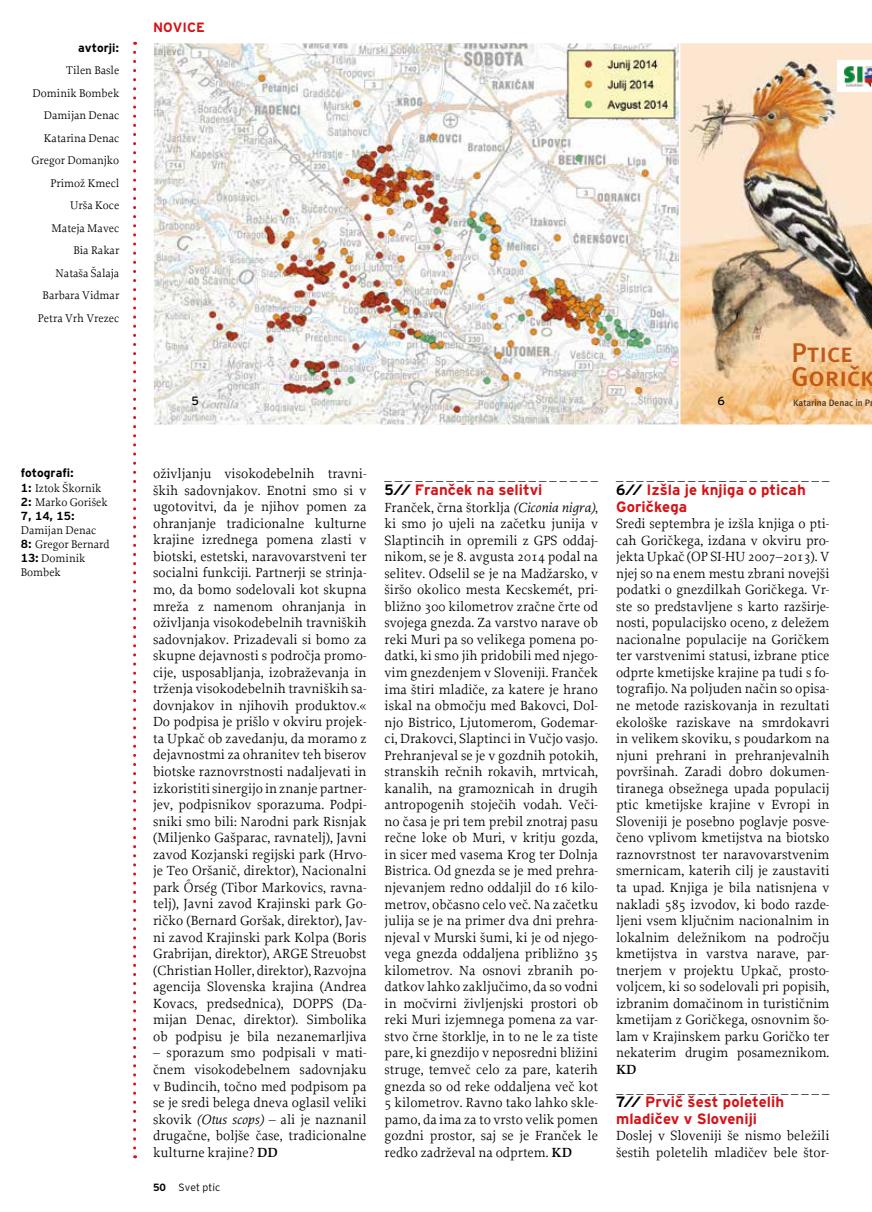
<style>
.page{position:relative;width:872px;height:1212px;background:#fff}
.page>*{position:absolute;margin:0;border:0;box-sizing:border-box;transform-origin:0 0}
.t1{font:27px/24.8px "Meta Medium Caps";color:#c15917}
.t2{font:700 15px/16.5px "Interstate Bold Mono CE";letter-spacing:.005em;color:#d51317}
.t3{font:14.4px "Proforma";color:#000}
.t4{font:13.95px/16.5px "Proforma";color:#000;text-align:justify}
.t5{font:700 13.95px "Proforma Bold CE";color:#000}
.t6{font:700 13.5px "Interstate Bold Mono CE";color:#d51317}
.t7{font:700 12px "Interstate Bold Mono CE";color:#000}
.t8{font:500 12px "Interstate Regular Mono CE";color:#000}
.t9{font:11.7px/22.5px "Proforma";color:#000}
.t10{font:700 11.7px "Interstate Bold Mono CE";color:#000}
.t11{font:300 10.5px "Interstate Light Mono CE";color:#000}
.t12{font:500 9.3px "Meta";color:#4d3722}
.s1{font-family:"Interstate Bold Mono CE";font-weight:700}
.s2{font-family:"Proforma Book Italic CE";font-style:italic}
.s3{font-family:"Proforma Bold CE";font-weight:700}
.s4{color:#000}
</style>
<div class="page">
<img style="left:155px;top:45px;width:522px;height:378px">
<div style="left:152px;top:42px;width:528px;height:384px;border:2px solid #fff"></div>
<svg style="left:133px;top:52px;width:3px;height:1106px"></svg>
<img style="left:679px;top:42px;width:193px;height:384px">
<p class="t7" style="left:78px;top:41px;width:43px">avtorji:</p>
<p class="t9" style="left:31px;top:59px;width:89px;text-align:right">Tilen Basle<br>Dominik Bombek<br>Damijan Denac<br>Katarina Denac<br>Gregor Domanjko<br>Primož Kmecl<br>Urša Koce<br>Mateja Mavec<br>Bia Rakar<br>Nataša Šalaja<br>Barbara Vidmar<br>Petra Vrh Vrezec</p>
<p class="t7" style="left:21px;top:466px;width:55px">fotografi:</p>
<p class="t9" style="left:21px;top:480px;width:88px;line-height:14.1px"><span class="s1">1:</span> Iztok Škornik<br><span class="s1">2:</span> Marko Gorišek</p>
<p class="t10" style="left:21px;top:509px;width:55px">7, 14, 15:</p>
<p class="t9" style="left:21px;top:523px;width:90px;line-height:14.1px">Damijan Denac<br><span class="s1">8:</span> Gregor Bernard<br><span class="s1">13:</span> Dominik<br>Bombek</p>
<p class="t6" style="left:153px;top:20px;width:53px">NOVICE</p>
<h1 class="t1" style="left:791px;top:339px;width:85px">Ptice<br>Goričk</h1>
<p class="t8" style="left:717px;top:394px;width:9px">6</p>
<p class="t8" style="left:191px;top:394px;width:9px">5</p>
<p class="t12" style="left:793px;top:397px;width:82px">Katarina Denac in Pr</p>
<p class="t4" style="left:153px;top:465px;width:215px">oživljanju visokodebelnih travni&shy;ških sadovnjakov. Enotni smo si v ugotovitvi, da je njihov pomen za ohranjanje tradicionalne kulturne krajine izrednega pomena zlasti v biotski, estetski, naravovarstveni ter socialni funkciji. Partnerji se strinja&shy;mo, da bomo sodelovali kot skupna mreža z namenom ohranjanja in oživljanja visokodebelnih travniških sadovnjakov. Prizadevali si bomo za skupne dejavnosti s področja promo&shy;cije, usposabljanja, izobraževanja in trženja visokodebelnih travniških sa&shy;dovnjakov in njihovih produktov.« Do podpisa je prišlo v okviru projek&shy;ta Upkač ob zavedanju, da moramo z dejavnostmi za ohranitev teh biserov biotske raznovrstnosti nadaljevati in izkoristiti sinergijo in znanje partner&shy;jev, podpisnikov sporazuma. Podpi&shy;sniki smo bili: Narodni park Risnjak (Miljenko Gašparac, ravnatelj), Javni zavod Kozjanski regijski park (Hrvo&shy;je Teo Oršanič, direktor), Nacionalni park Őrség (Tibor Markovics, ravna&shy;telj), Javni zavod Krajinski park Go&shy;ričko (Bernard Goršak, direktor), Jav&shy;ni zavod Krajinski park Kolpa (Boris Grabrijan, direktor), ARGE Streuobst (Christian Holler, direktor), Razvojna agencija Slovenska krajina (Andrea Kovacs, predsednica), DOPPS (Da&shy;mijan Denac, direktor). Simbolika ob podpisu je bila nezanemarljiva</p>
<p class="t4" style="left:153px;top:1044px;width:215px">– sporazum smo podpisali v mati&shy;čnem visokodebelnem sadovnjaku v Budincih, točno med podpisom pa se je sredi belega dneva oglasil veliki skovik <span class="s2">(Otus scops)</span> – ali je naznanil drugačne, boljše čase, tradicionalne kulturne krajine? <span class="s3">DD</span></p>
<p class="t11" style="left:153px;top:1181px;width:69px"><span class="s1">50</span> Svet ptic</p>
<p class="t3" style="left:384px;top:465px;width:215px">_ _ _ _ _ _ _ _ _ _ _ _ _ _ _ _ _ _ _ _ _</p>
<p class="t2" style="left:384px;top:481px;width:159px"><span class="s4">5//</span> Franček na selitvi</p>
<p class="t4" style="left:384px;top:498px;width:215px">Franček, črna štorklja <span class="s2">(Ciconia nigra)</span>, ki smo jo ujeli na začetku junija v Slaptincih in opremili z GPS oddaj&shy;nikom, se je 8. avgusta 2014 podal na selitev. Odselil se je na Madžarsko, v širšo okolico mesta Kecskemét, pri&shy;bližno 300 kilometrov zračne črte od svojega gnezda. Za varstvo narave ob reki Muri pa so velikega pomena po&shy;datki, ki smo jih pridobili med njego&shy;vim gnezdenjem v Sloveniji. Franček ima štiri mladiče, za katere je hrano iskal na območju med Bakovci, Dol&shy;njo Bistrico, Ljutomerom, Godemar&shy;ci, Drakovci, Slaptinci in Vučjo vasjo.<br>Prehranjeval se je v gozdnih potokih, stranskih rečnih rokavih, mrtvicah, kanalih, na gramoznicah in drugih antropogenih stoječih vodah. Veči&shy;no časa je pri tem prebil znotraj pasu rečne loke ob Muri, v kritju gozda, in sicer med vasema Krog ter Dolnja Bistrica. Od gnezda se je med prehra&shy;njevanjem redno oddaljil do 16 kilo&shy;metrov, občasno celo več. Na začetku julija se je na primer dva dni prehra&shy;njeval v Murski šumi, ki je od njego&shy;vega gnezda oddaljena približno 35 kilometrov. Na osnovi zbranih po&shy;datkov lahko zaključimo, da so vodni in močvirni življenjski prostori ob reki Muri izjemnega pomena za var&shy;stvo črne štorklje, in to ne le za tiste pare, ki gnezdijo v neposredni bližini struge, temveč celo za pare, katerih gnezda so od reke oddaljena več kot 5 kilometrov. Ravno tako lahko skle&shy;pamo, da ima za to vrsto velik pomen gozdni prostor, saj se je Franček le redko zadrževal na odprtem. <span class="s3">KD</span></p>
<p class="t3" style="left:616px;top:465px;width:215px">_ _ _ _ _ _ _ _ _ _ _ _ _ _ _ _ _ _ _ _ _</p>
<p class="t2" style="left:616px;top:481px;width:191px"><span class="s4">6//</span> Izšla je knjiga o pticah<br>Goričkega</p>
<p class="t4" style="left:616px;top:515px;width:215px">Sredi septembra je izšla knjiga o pti&shy;cah Goričkega, izdana v okviru pro&shy;jekta Upkač (OP SI-HU 2007–2013). V njej so na enem mestu zbrani novejši podatki o gnezdilkah Goričkega. Vr&shy;ste so predstavljene s karto razširje&shy;nosti, populacijsko oceno, z deležem nacionalne populacije na Goričkem ter varstvenimi statusi, izbrane ptice odprte kmetijske krajine pa tudi s fo&shy;tografijo. Na poljuden način so opisa&shy;ne metode raziskovanja in rezultati ekološke raziskave na smrdokavri in velikem skoviku, s poudarkom na njuni prehrani in prehranjevalnih površinah. Zaradi dobro dokumen&shy;tiranega obsežnega upada populacij ptic kmetijske krajine v Evropi in Sloveniji je posebno poglavje posve&shy;čeno vplivom kmetijstva na biotsko raznovrstnost ter naravovarstvenim smernicam, katerih cilj je zaustaviti ta upad. Knjiga je bila natisnjena v nakladi 585 izvodov, ki bodo razde&shy;ljeni vsem ključnim nacionalnim in lokalnim deležnikom na področju kmetijstva in varstva narave, par&shy;tnerjem v projektu Upkač, prosto&shy;voljcem, ki so sodelovali pri popisih, izbranim domačinom in turističnim kmetijam z Goričkega, osnovnim šo&shy;lam v Krajinskem parku Goričko ter nekaterim drugim posameznikom.</p>
<p class="t5" style="left:616px;top:1061px;width:22px">KD</p>
<p class="t3" style="left:616px;top:1077px;width:215px">_ _ _ _ _ _ _ _ _ _ _ _ _ _ _ _ _ _ _ _ _</p>
<p class="t2" style="left:616px;top:1093px;width:170px"><span class="s4">7//</span> Prvič šest poletelih mladičev v Sloveniji</p>
<p class="t4" style="left:616px;top:1127px;width:215px">Doslej v Sloveniji še nismo beležili šestih poletelih mladičev bele štor-</p>
</div>
